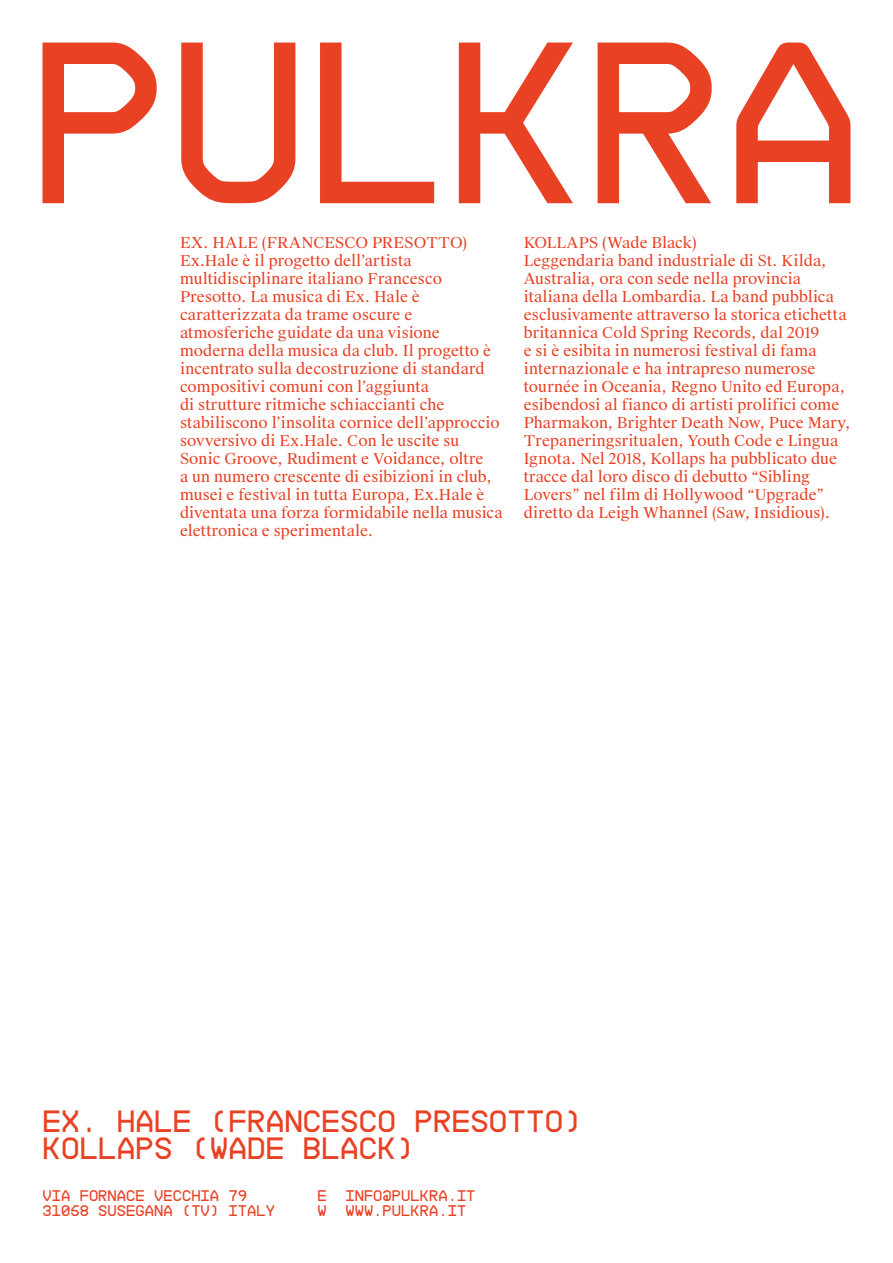
<style>
.page{position:relative;width:893px;height:1263px;background:#fff}
.page>*{position:absolute;margin:0;border:0;box-sizing:border-box;transform-origin:0 0}
.t1{font:30px "Pulkra Standard";color:#e84124}
.t2{font:15px/18px "Suisse Works";letter-spacing:.005em;color:#e84124}
.t3{font:15px/15px "Pulkra Standard";color:#e84124}
</style>
<div class="page">
<svg style="left:43px;top:43px;width:807px;height:160px"></svg>
<p class="t2" style="left:180px;top:234px;width:289px">EX. HALE (FRANCESCO PRESOTTO)</p>
<p class="t2" style="left:180px;top:252px;width:324px">Ex.Hale è il progetto dell’artista multidisciplinare italiano Francesco Presotto. La musica di Ex. Hale è caratterizzata da trame oscure e atmosferiche guidate da una visione moderna della musica da club. Il progetto è incentrato sulla decostruzione di standard compositivi comuni con l’aggiunta<br>di strutture ritmiche schiaccianti che stabiliscono l’insolita cornice dell’approccio sovversivo di Ex.Hale. Con le uscite su Sonic Groove, Rudiment e Voidance, oltre<br>a un numero crescente di esibizioni in club, musei e festival in tutta Europa, Ex.Hale è diventata una forza formidabile nella musica elettronica e sperimentale.</p>
<p class="t2" style="left:524px;top:234px;width:174px">KOLLAPS (Wade Black)</p>
<p class="t2" style="left:524px;top:252px;width:328px">Leggendaria band industriale di St. Kilda, Australia, ora con sede nella provincia italiana della Lombardia. La band pubblica esclusivamente attraverso la storica etichetta britannica Cold Spring Records, dal 2019<br>e si è esibita in numerosi festival di fama internazionale e ha intrapreso numerose tournée in Oceania, Regno Unito ed Europa, esibendosi al fianco di artisti prolifici come Pharmakon, Brighter Death Now, Puce Mary, Trepaneringsritualen, Youth Code e Lingua Ignota. Nel 2018, Kollaps ha pubblicato due tracce dal loro disco di debutto “Sibling Lovers” nel film di Hollywood “Upgrade” diretto da Leigh Whannel (Saw, Insidious).</p>
<p class="t1" style="left:43px;top:1101px;width:112px">EX. HALE</p>
<p class="t1" style="left:210px;top:1101px;width:38px">(FRANCESCO</p>
<p class="t1" style="left:415px;top:1101px;width:20px">PRESOTTO</p>
<p class="t1" style="left:563px;top:1101px;width:20px">)</p>
<p class="t1" style="left:43px;top:1128px;width:20px">KOLLAPS</p>
<p class="t1" style="left:191px;top:1128px;width:56px">(WADE</p>
<p class="t1" style="left:303px;top:1128px;width:19px">BLACK</p>
<p class="t1" style="left:396px;top:1128px;width:20px">)</p>
<p class="t3" style="left:43px;top:1189px;width:234px">VIA FORNACE VECCHIA 79<br>31058 SUSEGANA (TV) ITALY</p>
<p class="t3" style="left:317px;top:1189px;width:9px">E</p>
<p class="t3" style="left:317px;top:1189px;width:158px;text-indent:28px">INFO@PULKRA.IT<br>W WWW.PULKRA.IT</p>
</div>
